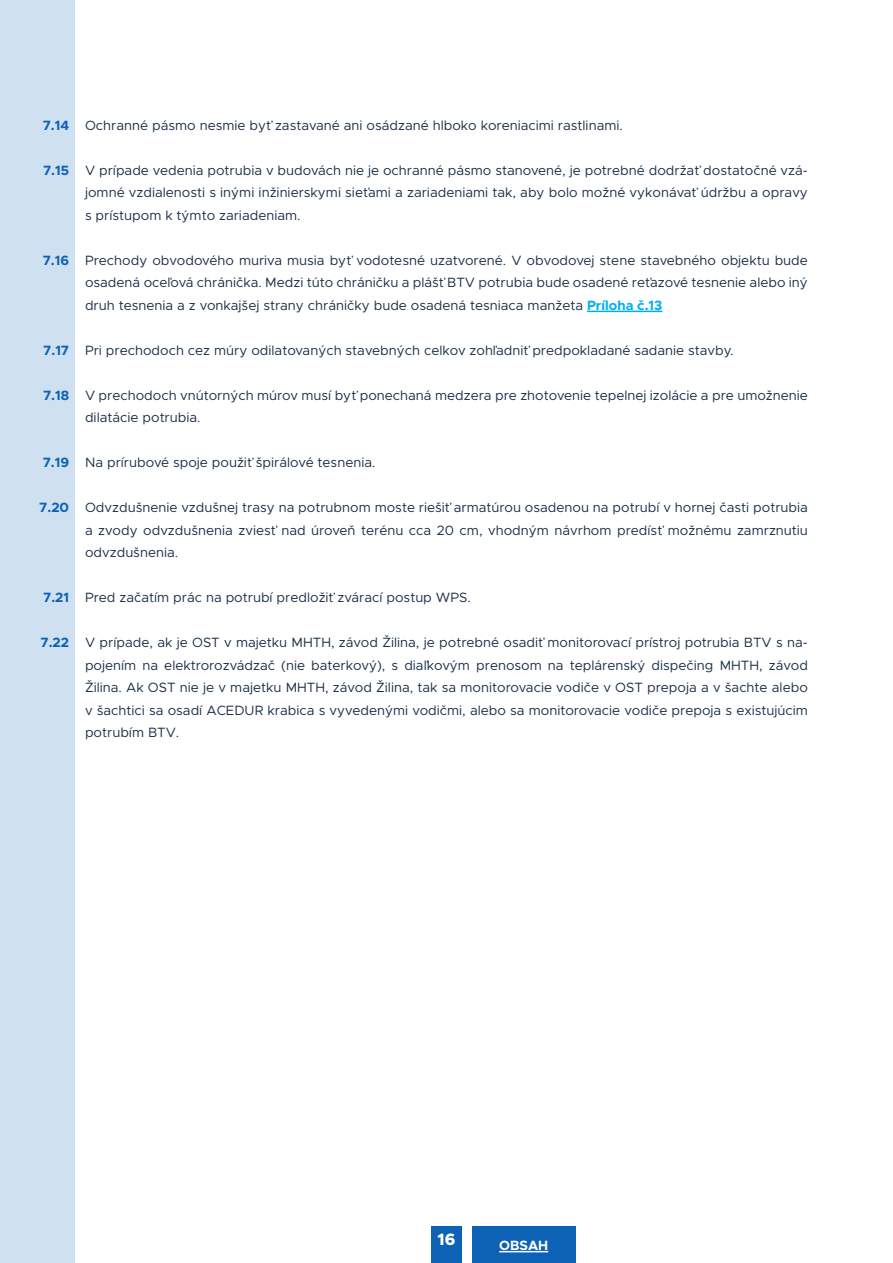
<style>
.page{position:relative;width:893px;height:1263px;background:#fff}
.page>*{position:absolute;margin:0;border:0;box-sizing:border-box;transform-origin:0 0}
.t1{font:800 16.5px "Metropolis";color:#fff}
.t2{font:13.5px/22.5px "Metropolis";color:#1b2f48;text-align:justify}
.t3{font:700 13.5px "Metropolis";color:#0d62b5}
.t4{font:700 13.5px "Metropolis";color:#fff}
.s1{font-weight:700;color:#00aeef}
</style>
<div class="page">
<div style="left:431px;top:1226px;width:31px;height:37px;background:#0d62b5"></div>
<div style="left:0;top:0;width:75px;height:1263px;background:#cfe0f0"></div>
<hr style="left:587px;top:311px;width:75px;height:1px;background:#00aeef">
<div style="left:472px;top:1226px;width:103px;height:37px;background:#0d62b5"></div>
<hr style="left:499px;top:1251px;width:49px;height:1px;background:#fff">
<p class="t3" style="left:43px;top:117px;width:28px">7.14</p>
<p class="t3" style="left:43px;top:162px;width:28px">7.15</p>
<p class="t3" style="left:43px;top:252px;width:28px">7.16</p>
<p class="t3" style="left:43px;top:342px;width:27px">7.17</p>
<p class="t3" style="left:43px;top:387px;width:28px">7.18</p>
<p class="t3" style="left:43px;top:454px;width:28px">7.19</p>
<p class="t3" style="left:39px;top:499px;width:31px">7.20</p>
<p class="t3" style="left:43px;top:589px;width:27px">7.21</p>
<p class="t3" style="left:41px;top:634px;width:30px">7.22</p>
<p class="t2" style="left:85px;top:114px;width:539px">Ochranné pásmo nesmie byť zastavané ani osádzané hlboko koreniacimi rastlinami.</p>
<p class="t2" style="left:85px;top:159px;width:724px">V prípade vedenia potrubia v budovách nie je ochranné pásmo stanovené, je potrebné dodržať dostatočné vzá&shy;jomné vzdialenosti s inými inžinierskymi sieťami a zariadeniami tak, aby bolo možné vykonávať údržbu a opravy s prístupom k týmto zariadeniam.</p>
<p class="t2" style="left:85px;top:249px;width:724px">Prechody obvodového muriva musia byť vodotesné uzatvorené. V obvodovej stene stavebného objektu bude osadená oceľová chránička. Medzi túto chráničku a plášť BTV potrubia bude osadené reťazové tesnenie alebo iný druh tesnenia a z vonkajšej strany chráničky bude osadená tesniaca manžeta <span class="s1">Príloha č.13</span></p>
<p class="t2" style="left:85px;top:339px;width:650px">Pri prechodoch cez múry odilatovaných stavebných celkov zohľadniť predpokladané sadanie stavby.</p>
<p class="t2" style="left:85px;top:384px;width:724px">V prechodoch vnútorných múrov musí byť ponechaná medzera pre zhotovenie tepelnej izolácie a pre umožnenie dilatácie potrubia.</p>
<p class="t2" style="left:85px;top:451px;width:292px">Na prírubové spoje použiť špirálové tesnenia.</p>
<p class="t2" style="left:85px;top:496px;width:724px">Odvzdušnenie vzdušnej trasy na potrubnom moste riešiť armatúrou osadenou na potrubí v hornej časti potrubia a zvody odvzdušnenia zviesť nad úroveň terénu cca 20 cm, vhodným návrhom predísť možnému zamrznutiu odvzdušnenia.</p>
<p class="t2" style="left:85px;top:586px;width:387px">Pred začatím prác na potrubí predložiť zvárací postup WPS.</p>
<p class="t2" style="left:85px;top:631px;width:724px">V prípade, ak je OST v majetku MHTH, závod Žilina, je potrebné osadiť monitorovací prístroj potrubia BTV s na&shy;pojením na elektrorozvádzač (nie baterkový), s diaľkovým prenosom na teplárenský dispečing MHTH, závod Žilina. Ak OST nie je v majetku MHTH, závod Žilina, tak sa monitorovacie vodiče v OST prepoja a v šachte alebo v šachtici sa osadí ACEDUR krabica s vyvedenými vodičmi, alebo sa monitorovacie vodiče prepoja s existujúcim potrubím BTV.</p>
<p class="t1" style="left:438px;top:1229px;width:19px">16</p>
<p class="t4" style="left:499px;top:1237px;width:51px">OBSAH</p>
</div>
